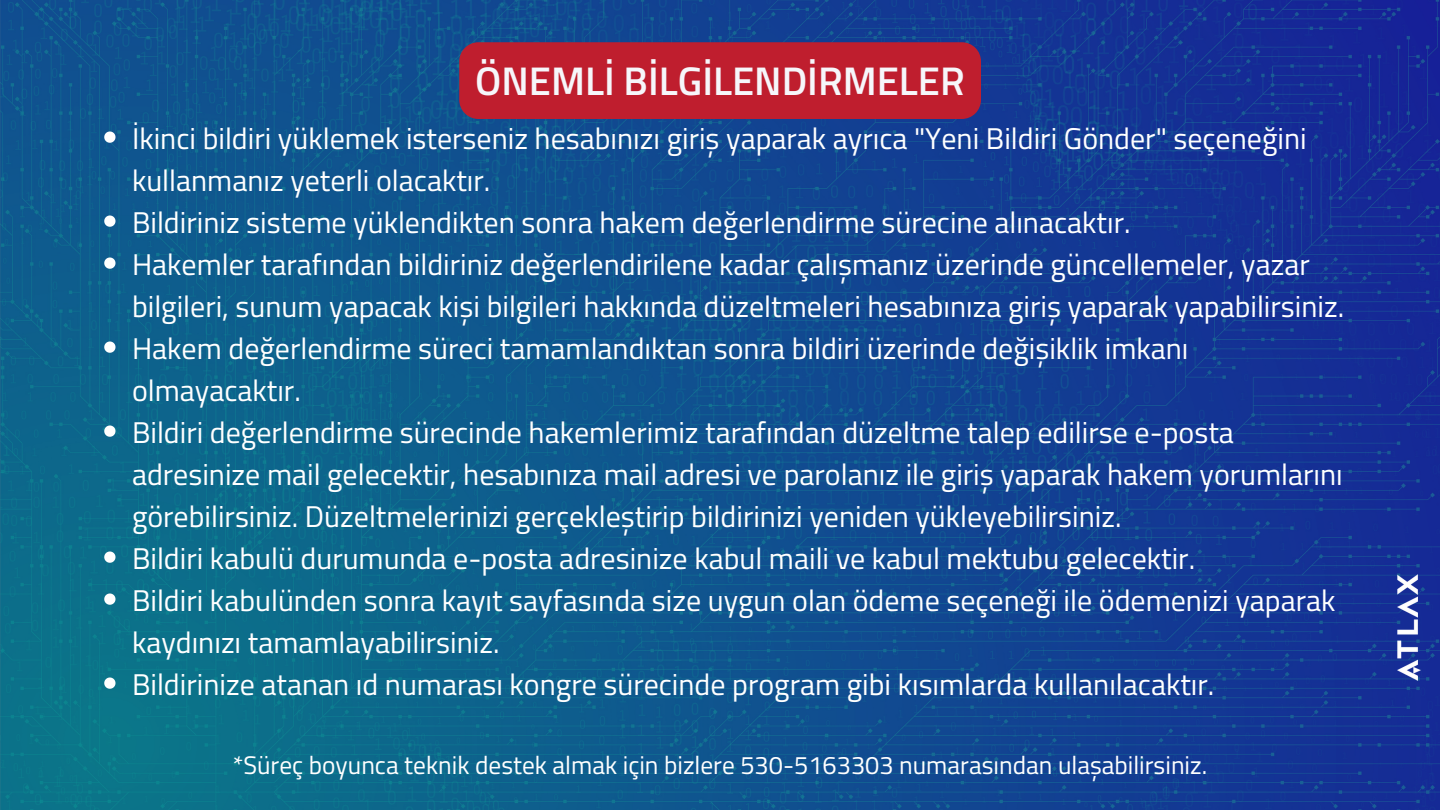
<style>
.page{position:relative;width:1440px;height:810px;background:#fff}
.page>*{position:absolute;margin:0;border:0;box-sizing:border-box;transform-origin:0 0}
.t1{font:600 40px "Titillium Web";color:#f6f6fa}
.t2{font:30px/42px "Titillium Web";color:#fff}
.t3{font:25.4px "Titillium Web";color:#fff}
</style>
<div class="page">
<img style="left:0;top:0;width:1440px;height:810px">
<img style="left:1393px;top:541px;width:29px;height:173px">
<svg style="left:104px;top:132px;width:12px;height:11px"></svg>
<svg style="left:104px;top:216px;width:12px;height:11px"></svg>
<svg style="left:104px;top:258px;width:12px;height:11px"></svg>
<svg style="left:104px;top:342px;width:12px;height:11px"></svg>
<svg style="left:104px;top:426px;width:12px;height:11px"></svg>
<svg style="left:104px;top:552px;width:12px;height:11px"></svg>
<svg style="left:104px;top:594px;width:12px;height:11px"></svg>
<svg style="left:104px;top:678px;width:12px;height:11px"></svg>
<div style="left:459px;top:42px;width:522px;height:77px;background:#bf1e2e"></div>
<h1 class="t1" style="left:475px;top:50px;width:491px">ÖNEMLİ BİLGİLENDİRMELER</h1>
<p class="t2" style="left:132px;top:117px;width:1214px">İkinci bildiri yüklemek isterseniz hesabınızı giriş yaparak ayrıca "Yeni Bildiri Gönder" seçeneğini kullanmanız yeterli olacaktır.<br>Bildiriniz sisteme yüklendikten sonra hakem değerlendirme sürecine alınacaktır.<br>Hakemler tarafından bildiriniz değerlendirilene kadar çalışmanız üzerinde güncellemeler, yazar bilgileri, sunum yapacak kişi bilgileri hakkında düzeltmeleri hesabınıza giriş yaparak yapabilirsiniz.<br>Hakem değerlendirme süreci tamamlandıktan sonra bildiri üzerinde değişiklik imkanı olmayacaktır.<br>Bildiri değerlendirme sürecinde hakemlerimiz tarafından düzeltme talep edilirse e-posta adresinize mail gelecektir, hesabınıza mail adresi ve parolanız ile giriş yaparak hakem yorumlarını görebilirsiniz. Düzeltmelerinizi gerçekleştirip bildirinizi yeniden yükleyebilirsiniz.<br>Bildiri kabulü durumunda e-posta adresinize kabul maili ve kabul mektubu gelecektir.<br>Bildiri kabulünden sonra kayıt sayfasında size uygun olan ödeme seçeneği ile ödemenizi yaparak kaydınızı tamamlayabilirsiniz.<br>Bildirinize atanan ıd numarası kongre sürecinde program gibi kısımlarda kullanılacaktır.</p>
<p class="t3" style="left:233px;top:745px;width:976px">*Süreç boyunca teknik destek almak için bizlere 530-5163303 numarasından ulaşabilirsiniz.</p>
</div>
